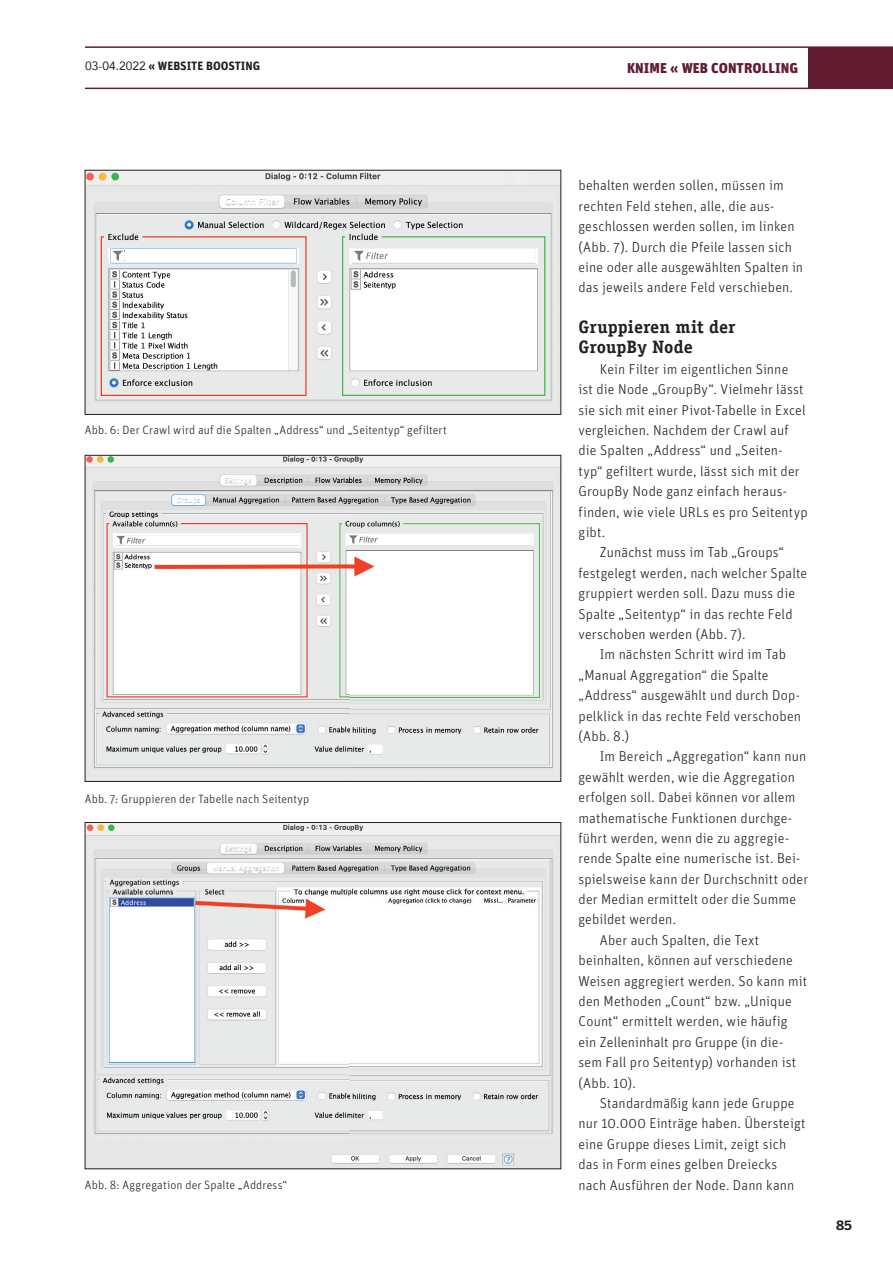
<style>
.page{position:relative;width:893px;height:1263px;background:#fff}
.page>*{position:absolute;margin:0;border:0;box-sizing:border-box;transform-origin:0 0}
.t1{font:700 18px/20.4px "Officina Serif Std";color:#231f20}
.t2{font:300 14.25px/20.4px "Unit";letter-spacing:.01em;color:#231f20}
.t3{font:900 14.25px "Unit";color:#621d32}
.t4{font:700 12.75px "Benton Sans";color:#231f20}
.t5{font:300 12px "Unit";letter-spacing:.015em;color:#231f20}
.t6{font:700 12px "Unit";color:#231f20}
.s1{font-family:"Avenir";font-weight:400}
</style>
<div class="page">
<div style="left:808px;top:47px;width:85px;height:41px;background:#621d32"></div>
<hr style="left:85px;top:46px;width:808px;height:2px;background:#621d32">
<hr style="left:85px;top:88px;width:808px;height:1px;background:#621d32">
<img style="left:87px;top:172px;width:472px;height:241px">
<div style="left:85px;top:170px;width:476px;height:245px;border:1px solid #231f20"></div>
<img style="left:87px;top:457px;width:472px;height:322px">
<img style="left:87px;top:824px;width:472px;height:343px">
<p class="t6" style="left:85px;top:59px;width:177px"><span class="s1">03-04.2022</span> « WEBSITE BOOSTING</p>
<p class="t3" style="left:627px;top:59px;width:172px">KNIME « WEB CONTROLLING</p>
<p class="t5" style="left:85px;top:423px;width:363px">Abb. 6: Der Crawl wird auf die Spalten „Address“ und „Seitentyp“ gefiltert</p>
<p class="t5" style="left:85px;top:792px;width:226px">Abb. 7: Gruppieren der Tabelle nach Seitentyp</p>
<p class="t5" style="left:85px;top:1177px;width:204px">Abb. 8: Aggregation der Spalte „Address“</p>
<p class="t2" style="left:578px;top:175px;width:226px">behalten werden sollen, müssen im rechten Feld stehen, alle, die aus&shy;geschlossen werden sollen, im linken (Abb. 7). Durch die Pfeile lassen sich eine oder alle ausgewählten Spalten in das jeweils andere Feld verschieben.</p>
<p class="t1" style="left:578px;top:316px;width:159px">Gruppieren mit der<br>GroupBy Node</p>
<p class="t2" style="left:600px;top:359px;width:190px">Kein Filter im eigentlichen Sinne</p>
<p class="t2" style="left:578px;top:379px;width:227px">ist die Node „GroupBy“. Vielmehr lässt</p>
<p class="t2" style="left:578px;top:399px;width:229px">sie sich mit einer Pivot-Tabelle in Excel</p>
<p class="t2" style="left:578px;top:420px;width:212px">vergleichen. Nachdem der Crawl auf</p>
<p class="t2" style="left:578px;top:440px;width:206px">die Spalten „Address“ und „Seiten-</p>
<p class="t2" style="left:578px;top:460px;width:223px">typ“ gefiltert wurde, lässt sich mit der</p>
<p class="t2" style="left:578px;top:481px;width:210px">GroupBy Node ganz einfach heraus-</p>
<p class="t2" style="left:578px;top:501px;width:231px">finden, wie viele URLs es pro Seitentyp</p>
<p class="t2" style="left:578px;top:522px;width:28px">gibt.</p>
<p class="t2" style="left:600px;top:542px;width:186px">Zunächst muss im Tab „Groups“</p>
<p class="t2" style="left:578px;top:562px;width:230px">festgelegt werden, nach welcher Spalte</p>
<p class="t2" style="left:578px;top:583px;width:218px">gruppiert werden soll. Dazu muss die</p>
<p class="t2" style="left:578px;top:603px;width:216px">Spalte „Seitentyp“ in das rechte Feld</p>
<p class="t2" style="left:578px;top:624px;width:168px">verschoben werden (Abb. 7).</p>
<p class="t2" style="left:600px;top:644px;width:188px">Im nächsten Schritt wird im Tab</p>
<p class="t2" style="left:578px;top:664px;width:192px">„Manual Aggregation“ die Spalte</p>
<p class="t2" style="left:578px;top:685px;width:223px">„Address“ ausgewählt und durch Dop-</p>
<p class="t2" style="left:578px;top:705px;width:224px">pelklick in das rechte Feld verschoben</p>
<p class="t2" style="left:578px;top:726px;width:52px">(Abb. 8.)</p>
<p class="t2" style="left:600px;top:746px;width:208px">Im Bereich „Aggregation“ kann nun</p>
<p class="t2" style="left:578px;top:766px;width:218px">gewählt werden, wie die Aggregation</p>
<p class="t2" style="left:578px;top:787px;width:218px">erfolgen soll. Dabei können vor allem</p>
<p class="t2" style="left:578px;top:807px;width:215px">mathematische Funktionen durchge-</p>
<p class="t2" style="left:578px;top:828px;width:212px">führt werden, wenn die zu aggregie-</p>
<p class="t2" style="left:578px;top:848px;width:223px">rende Spalte eine numerische ist. Bei-</p>
<p class="t2" style="left:578px;top:868px;width:231px">spielsweise kann der Durchschnitt oder</p>
<p class="t2" style="left:578px;top:889px;width:219px">der Median ermittelt oder die Summe</p>
<p class="t2" style="left:578px;top:909px;width:99px">gebildet werden.</p>
<p class="t2" style="left:600px;top:929px;width:161px">Aber auch Spalten, die Text</p>
<p class="t2" style="left:578px;top:950px;width:216px">beinhalten, können auf verschiedene</p>
<p class="t2" style="left:578px;top:970px;width:230px">Weisen aggregiert werden. So kann mit</p>
<p class="t2" style="left:578px;top:991px;width:215px">den Methoden „Count“ bzw. „Unique</p>
<p class="t2" style="left:578px;top:1011px;width:210px">Count“ ermittelt werden, wie häufig</p>
<p class="t2" style="left:578px;top:1031px;width:206px">ein Zelleninhalt pro Gruppe (in die-</p>
<p class="t2" style="left:578px;top:1052px;width:219px">sem Fall pro Seitentyp) vorhanden ist</p>
<p class="t2" style="left:578px;top:1072px;width:59px">(Abb. 10).</p>
<p class="t2" style="left:600px;top:1093px;width:196px">Standardmäßig kann jede Gruppe</p>
<p class="t2" style="left:578px;top:1113px;width:229px">nur 10.000 Einträge haben. Übersteigt</p>
<p class="t2" style="left:578px;top:1133px;width:209px">eine Gruppe dieses Limit, zeigt sich</p>
<p class="t2" style="left:578px;top:1154px;width:200px">das in Form eines gelben Dreiecks</p>
<p class="t2" style="left:578px;top:1174px;width:217px">nach Ausführen der Node. Dann kann</p>
<p class="t4" style="left:836px;top:1217px;width:17px">85</p>
</div>
